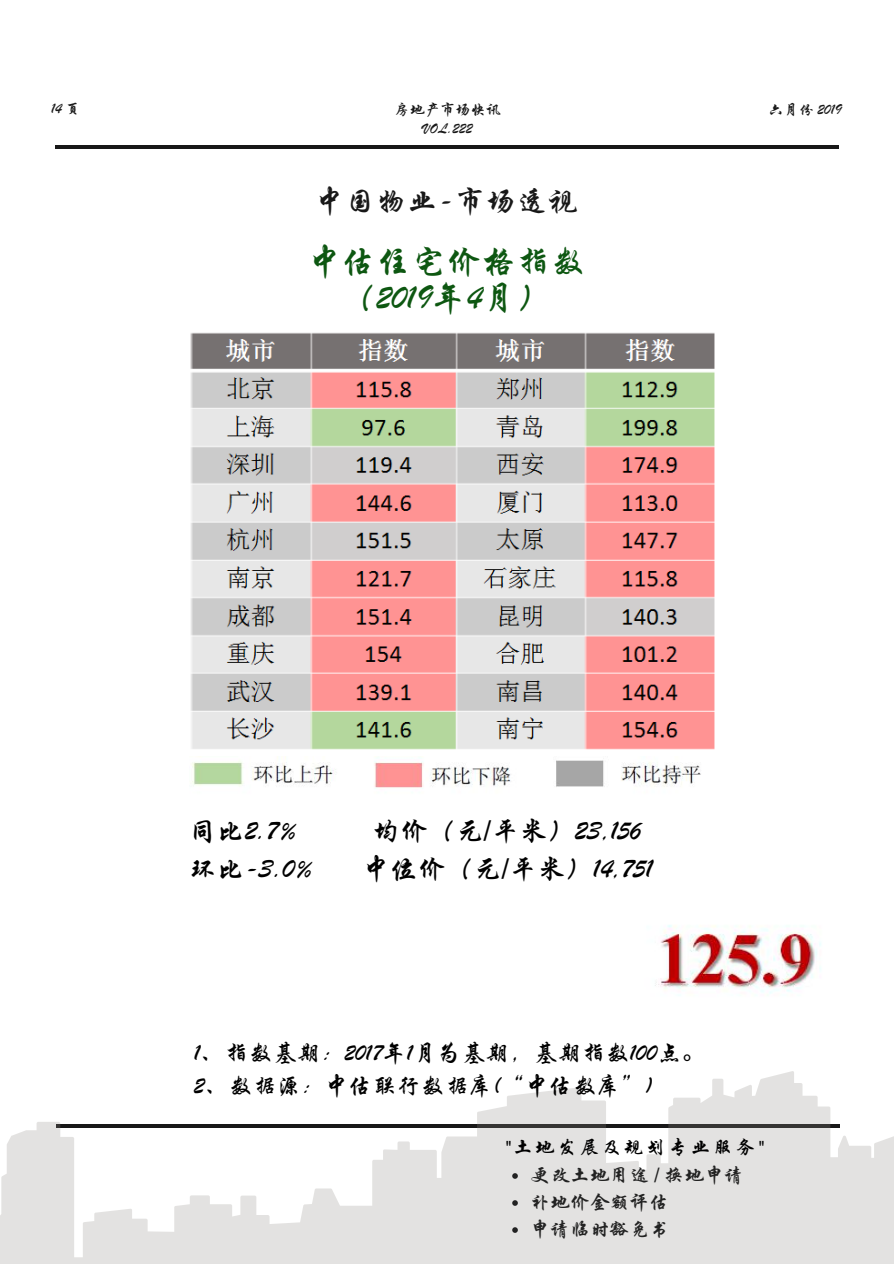
<style>
.page{position:relative;width:894px;height:1264px;background:#fff}
.page>*{position:absolute;margin:0;border:0;box-sizing:border-box;transform-origin:0 0}
.t1{font:34.8px/36px "ST Xingkai";color:#0d5711;text-align:center}
.t2{font:29.85px "ST Xingkai";letter-spacing:.04em;color:#181818}
.t3{font:27.75px "ST Xingkai";color:#000}
.t4{font:24px/32.7px "ST Xingkai";color:#000}
.t5{font:19.8px/27px "ST Xingkai";color:#222}
.t6{font:19.8px "ST Xingkai";letter-spacing:.12em;color:#000}
.t7{font:15.15px "ST Xingkai";color:#181818}
</style>
<div class="page">
<hr style="left:55px;top:146px;width:783px;height:3px;background:#181818">
<svg style="left:0;top:1075px;width:892px;height:188px;fill:#e3e2e1"></svg>
<svg style="left:512px;top:1173px;width:5px;height:5px"></svg>
<svg style="left:512px;top:1200px;width:5px;height:5px"></svg>
<svg style="left:512px;top:1227px;width:5px;height:5px"></svg>
<img style="left:190px;top:332px;width:525px;height:418px">
<img style="left:192px;top:756px;width:509px;height:33px">
<img style="left:655px;top:925px;width:166px;height:71px">
<p class="t7" style="left:51px;top:101px;width:31px">14 页</p>
<p class="t7" style="left:395px;top:101px;width:107px">房地产市场快讯</p>
<p class="t7" style="left:768px;top:101px;width:75px">六月份 2019</p>
<p class="t7" style="left:423px;top:121px;width:51px">VOL.222</p>
<p class="t2" style="left:314px;top:186px;width:265px">中国物业-市场透视</p>
<h1 class="t1" style="left:307px;top:245px;width:280px">中估住宅价格指数（2019年4月）</h1>
<p class="t3" style="left:189px;top:816px;width:110px">同比2.7%</p>
<p class="t3" style="left:372px;top:816px;width:271px">均价（元/平米）23,156</p>
<p class="t3" style="left:189px;top:854px;width:126px">环比-3.0%</p>
<p class="t3" style="left:362px;top:854px;width:292px">中位价（元/平米）14,751</p>
<p class="t4" style="left:194px;top:1037px;width:512px">1、指数基期：2017年1月为基期，基期指数100点。<br>2、数据源：中估联行数据库(“中估数库”)</p>
<p class="t6" style="left:504px;top:1137px;width:260px">"土地发展及规划专业服务"</p>
<p class="t5" style="left:530px;top:1162px;width:215px">更改土地用途 / 换地申请补地价金额评估<br>申请临时豁免书</p>
</div>
